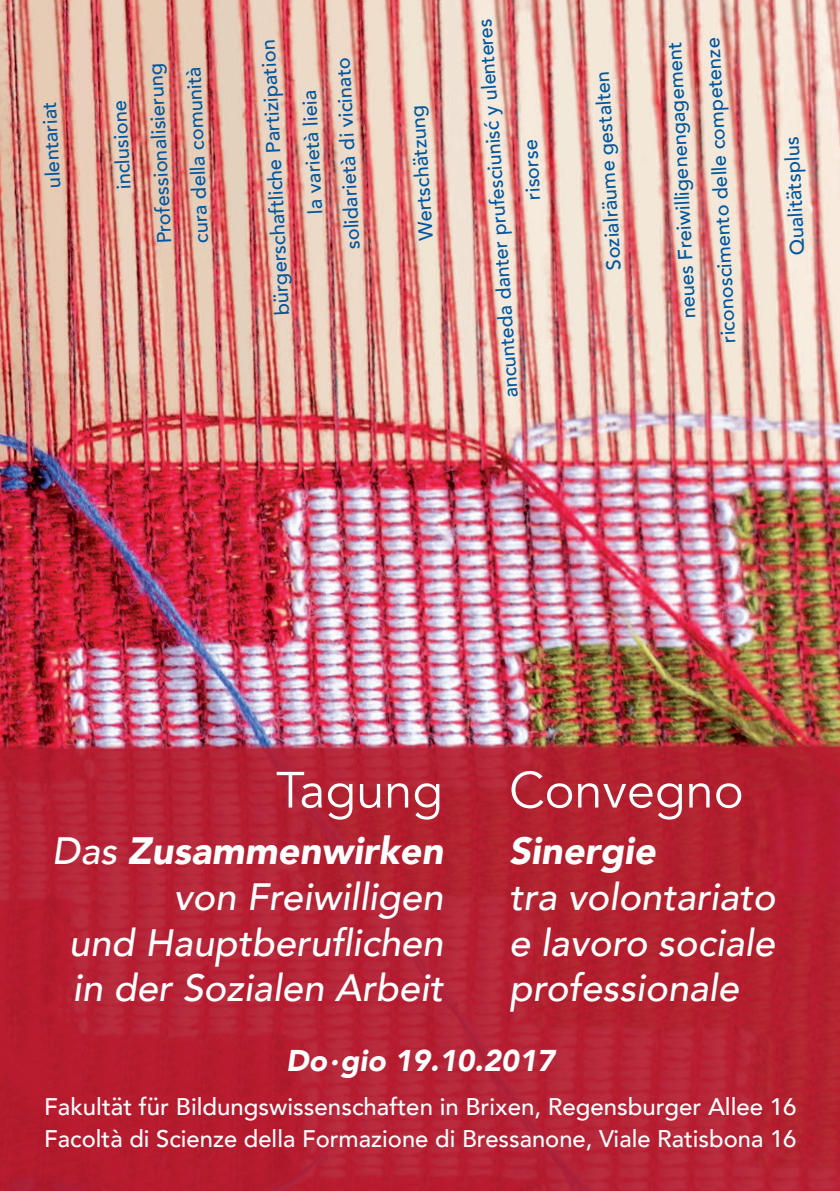
<style>
.page{position:relative;width:840px;height:1191px;background:#fff}
.page>*{position:absolute;margin:0;border:0;box-sizing:border-box;transform-origin:0 0}
.t1{font:50.4px "Avenir";color:#fff}
.t2{font:italic 500 38px/45.6px "Avenir";color:#fff;text-align:right}
.t3{font:italic 900 30px "Avenir";color:#fff}
.t4{font:500 24px "Avenir";color:#fff}
.t5{font:500 20px "Avenir";color:#01579f}
.s1{font-weight:900}
</style>
<div class="page">
<img style="left:0;top:0;width:839px;height:741px">
<svg style="left:0;top:741px;width:839px;height:450px;background:#b52234"></svg>
<p class="t5" style="left:36px;top:189px;width:87px;rotate:-93deg">ulentariat</p>
<p class="t5" style="left:106px;top:190px;width:91px;rotate:-93deg">inclusione</p>
<p class="t5" style="left:147px;top:245px;width:182px;rotate:-93deg">Professionalisierung</p>
<p class="t5" style="left:184px;top:244px;width:178px;rotate:-93deg">cura della comunità</p>
<p class="t5" style="left:265px;top:316px;width:277px;rotate:-93deg">bürgerschaftliche Partizipation</p>
<p class="t5" style="left:298px;top:215px;width:125px;rotate:-93deg">la varietà lieia</p>
<p class="t5" style="left:335px;top:250px;width:194px;rotate:-93deg">solidarietà di vicinato</p>
<p class="t5" style="left:409px;top:241px;width:137px;rotate:-94deg">Wertschätzung</p>
<p class="t5" style="left:493px;top:399px;width:381px;rotate:-94deg">ancunteda danter prufesciunisć y ulenteres</p>
<p class="t5" style="left:515px;top:201px;width:62px;rotate:-93deg">risorse</p>
<p class="t5" style="left:597px;top:271px;width:201px;rotate:-94deg">Sozialräume gestalten</p>
<p class="t5" style="left:670px;top:320px;width:279px;rotate:-93deg">neues Freiwilligenengagement</p>
<p class="t5" style="left:710px;top:344px;width:307px;rotate:-93deg">riconoscimento delle competenze</p>
<p class="t5" style="left:779px;top:256px;width:120px;rotate:-93deg">Qualitätsplus</p>
<p class="t1" style="left:276px;top:760px;width:169px">Tagung</p>
<p class="t2" style="left:52px;top:829px;width:392px">Das <span class="s1">Zusammenwirken </span>von Freiwilligen<br>und Hauptberuflichen in der Sozialen Arbeit</p>
<p class="t1" style="left:509px;top:760px;width:236px">Convegno</p>
<p class="t2" style="left:509px;top:829px;width:268px;text-align:left"><span class="s1">Sinergie<br></span>tra volontariato e lavoro sociale professionale</p>
<p class="t3" style="left:286px;top:1035px;width:270px">Do·gio 19.10.2017</p>
<p class="t4" style="left:44px;top:1085px;width:753px">Fakultät für Bildungswissenschaften in Brixen, Regensburger Allee 16</p>
<p class="t4" style="left:44px;top:1117px;width:753px">Facoltà di Scienze della Formazione di Bressanone, Viale Ratisbona 16</p>
</div>
